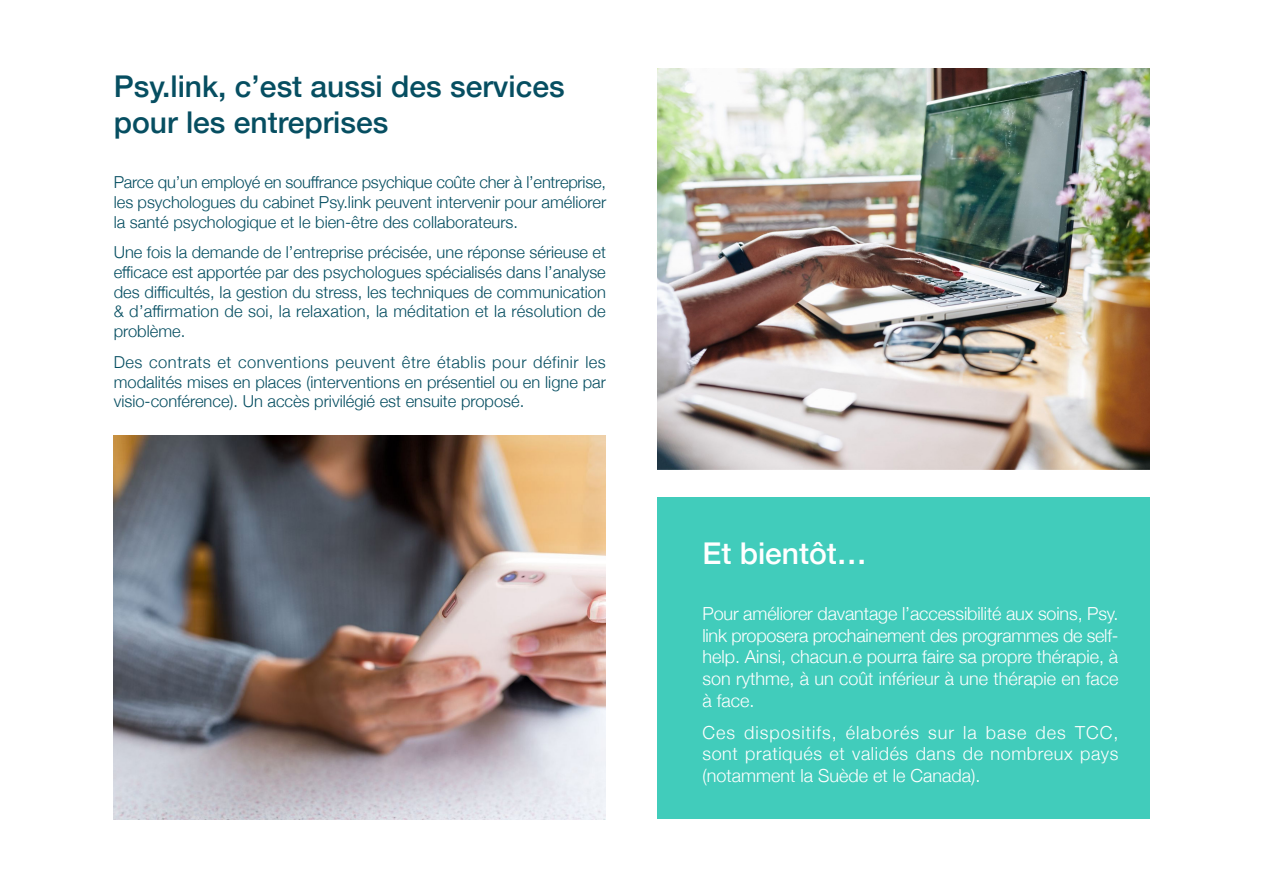
<style>
.page{position:relative;width:1263px;height:893px;background:#fff}
.page>*{position:absolute;margin:0;border:0;box-sizing:border-box;transform-origin:0 0}
.Pages_-_Titre_1{font:500 30px/36px "Helvetica Neue";color:#064e61}
.Pages_-_Titre_1-2{font:500 30px "Helvetica Neue";color:#fff}
.Pages_-_Paragraphe{font:300 18px/21.6px "Helvetica Neue";color:#fff;text-align:justify}
.Pages_-_Paragraphe-2{font:300 16.5px/19.8px "Helvetica Neue";color:#064e61;text-align:justify}
</style>
<div class="page">
<img style="left:114px;top:436px;width:492px;height:383px">
<div style="left:657px;top:497px;width:492px;height:322px;background:#41ccbb"></div>
<img style="left:657px;top:68px;width:492px;height:402px">
<p class="Pages_-_Titre_1" style="left:114px;top:66px;width:452px">Psy.link, c’est aussi des services pour les entreprises</p>
<p class="Pages_-_Paragraphe-2" style="left:114px;top:171px;width:494px">Parce qu’un employé en souffrance psychique coûte cher à l’entreprise, les psychologues du cabinet Psy.link peuvent intervenir pour améliorer la santé psychologique et le bien-être des collaborateurs.</p>
<p class="Pages_-_Paragraphe-2" style="left:114px;top:241px;width:494px">Une fois la demande de l’entreprise précisée, une réponse sérieuse et efficace est apportée par des psychologues spécialisés dans l’analyse des difficultés, la gestion du stress, les techniques de communication &amp; d’affirmation de soi, la relaxation, la méditation et la résolution de problème.</p>
<p class="Pages_-_Paragraphe-2" style="left:114px;top:351px;width:494px">Des contrats et conventions peuvent être établis pour définir les modalités mises en places (interventions en présentiel ou en ligne par visio-conférence). Un accès privilégié est ensuite proposé.</p>
<p class="Pages_-_Titre_1-2" style="left:702px;top:529px;width:166px">Et bientôt…</p>
<p class="Pages_-_Paragraphe" style="left:702px;top:602px;width:418px">Pour améliorer davantage l’accessibilité aux soins, Psy. link proposera prochainement des programmes de self&shy;help. Ainsi, chacun.e pourra faire sa propre thérapie, à son rythme, à un coût inférieur à une thérapie en face à face.</p>
<p class="Pages_-_Paragraphe" style="left:702px;top:720px;width:418px">Ces dispositifs, élaborés sur la base des TCC, sont pratiqués et validés dans de nombreux pays (notamment la Suède et le Canada).</p>
</div>
